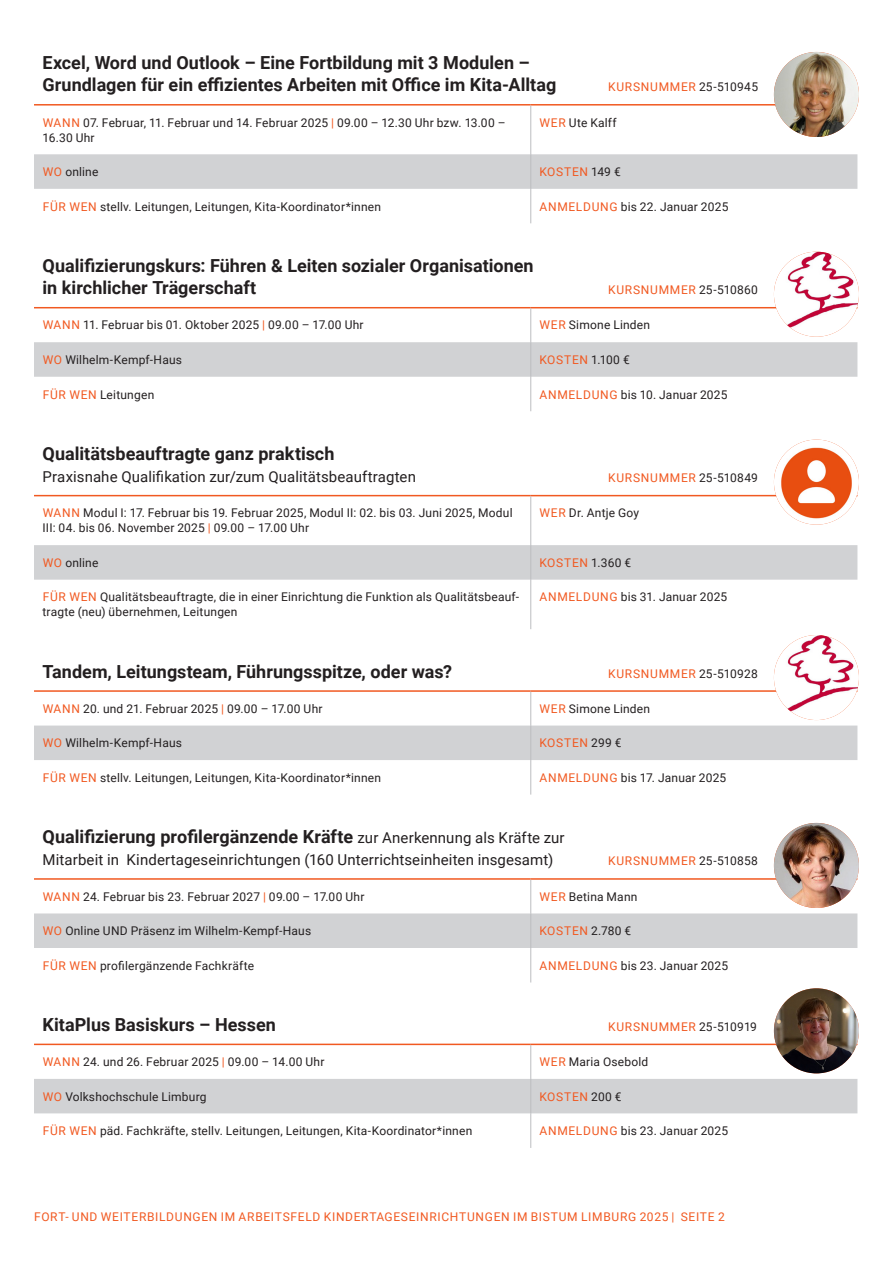
<style>
.page{position:relative;width:893px;height:1263px;background:#fff}
.page>*{position:absolute;margin:0;border:0;box-sizing:border-box;transform-origin:0 0}
.Kurstitel{font:700 18px "Roboto";color:#231f20}
.Kurstitel-2{font:15px "Roboto";letter-spacing:.005em;color:#231f20}
.Daten{font:12px/15px "Roboto";letter-spacing:.015em;color:#231f20}
.Kurstitel-3{font:12px "Roboto";letter-spacing:.055em;color:#f15921}
.Daten-2{font:12px "Roboto";letter-spacing:.055em;color:#f15921}
.s1{color:#231f20}
.s2{color:#f15921}
.s3{font-weight:400;font-size:15px}
</style>
<div class="page">
<div style="left:34px;top:154px;width:823px;height:35px;background:#d1d2d4"></div>
<hr style="left:34px;top:104px;width:497px;height:2px;background:#f15921">
<hr style="left:531px;top:104px;width:326px;height:2px;background:#f15921">
<hr style="left:530px;top:106px;width:1px;height:48px;background:#bcbdc0">
<hr style="left:530px;top:154px;width:1px;height:35px;background:#bcbdc0">
<hr style="left:530px;top:189px;width:1px;height:34px;background:#bcbdc0">
<svg style="left:34px;top:308px;width:823px;height:103px"></svg>
<div style="left:34px;top:342px;width:823px;height:35px;background:#d1d2d4"></div>
<hr style="left:34px;top:307px;width:497px;height:1px;background:#f15921">
<hr style="left:531px;top:307px;width:326px;height:1px;background:#f15921">
<hr style="left:530px;top:308px;width:1px;height:34px;background:#bcbdc0">
<hr style="left:530px;top:342px;width:1px;height:35px;background:#bcbdc0">
<hr style="left:530px;top:377px;width:1px;height:34px;background:#bcbdc0">
<svg style="left:34px;top:496px;width:823px;height:133px"></svg>
<div style="left:34px;top:545px;width:823px;height:35px;background:#d1d2d4"></div>
<hr style="left:34px;top:495px;width:497px;height:1px;background:#f15921">
<hr style="left:531px;top:495px;width:326px;height:1px;background:#f15921">
<hr style="left:530px;top:496px;width:1px;height:49px;background:#bcbdc0">
<hr style="left:530px;top:545px;width:1px;height:35px;background:#bcbdc0">
<hr style="left:530px;top:580px;width:1px;height:49px;background:#bcbdc0">
<div style="left:34px;top:725px;width:823px;height:35px;background:#d1d2d4"></div>
<hr style="left:34px;top:690px;width:497px;height:2px;background:#f15921">
<hr style="left:531px;top:690px;width:326px;height:2px;background:#f15921">
<hr style="left:530px;top:692px;width:1px;height:33px;background:#bcbdc0">
<hr style="left:530px;top:725px;width:1px;height:35px;background:#bcbdc0">
<hr style="left:530px;top:760px;width:1px;height:34px;background:#bcbdc0">
<div style="left:34px;top:913px;width:823px;height:35px;background:#d1d2d4"></div>
<hr style="left:34px;top:878px;width:497px;height:2px;background:#f15921">
<hr style="left:531px;top:878px;width:326px;height:2px;background:#f15921">
<hr style="left:530px;top:880px;width:1px;height:33px;background:#bcbdc0">
<hr style="left:530px;top:913px;width:1px;height:35px;background:#bcbdc0">
<hr style="left:530px;top:948px;width:1px;height:34px;background:#bcbdc0">
<svg style="left:34px;top:1045px;width:823px;height:103px"></svg>
<div style="left:34px;top:1079px;width:823px;height:34px;background:#d1d2d4"></div>
<hr style="left:34px;top:1043px;width:497px;height:2px;background:#f15921">
<hr style="left:531px;top:1043px;width:326px;height:2px;background:#f15921">
<hr style="left:530px;top:1045px;width:1px;height:34px;background:#bcbdc0">
<hr style="left:530px;top:1079px;width:1px;height:34px;background:#bcbdc0">
<hr style="left:530px;top:1113px;width:1px;height:35px;background:#bcbdc0">
<img style="left:774px;top:52px;width:85px;height:85px;border-radius:43px">
<img style="left:774px;top:252px;width:85px;height:85px;border-radius:43px">
<img style="left:774px;top:440px;width:85px;height:85px;border-radius:43px">
<img style="left:774px;top:635px;width:85px;height:85px;border-radius:43px">
<img style="left:774px;top:823px;width:85px;height:85px;border-radius:43px">
<img style="left:774px;top:988px;width:85px;height:85px;border-radius:43px">
<p class="Kurstitel" style="left:43px;top:50px;width:489px">Excel, Word und Outlook – Eine Fortbildung mit 3 Modulen –</p>
<p class="Kurstitel" style="left:43px;top:72px;width:515px">Grundlagen für ein effizientes Arbeiten mit Office im Kita-Alltag</p>
<p class="Kurstitel-3" style="left:608px;top:79px;width:152px">KURSNUMMER <span class="s1">25-510945</span></p>
<p class="Daten" style="left:43px;top:114px;width:465px"><span class="s2">WANN</span> 07. Februar, 11. Februar und 14. Februar 2025 <span class="s2">|</span> 09.00 – 12.30 Uhr bzw. 13.00 –<br>16.30 Uhr</p>
<p class="Daten" style="left:539px;top:114px;width:78px"><span class="s2">WER</span> Ute Kalff</p>
<p class="Daten" style="left:43px;top:164px;width:57px"><span class="s2">WO</span> online</p>
<p class="Daten-2" style="left:539px;top:163px;width:83px">KOSTEN <span class="s1">149 €</span></p>
<p class="Daten" style="left:43px;top:198px;width:340px"><span class="s2">FÜR WEN</span> stellv. Leitungen, Leitungen, Kita-Koordinator*innen</p>
<p class="Daten" style="left:539px;top:198px;width:190px"><span class="s2">ANMELDUNG</span> bis 22. Januar 2025</p>
<p class="Kurstitel" style="left:43px;top:253px;width:493px">Qualifizierungskurs: Führen &amp; Leiten sozialer Organisationen</p>
<p class="Kurstitel" style="left:43px;top:275px;width:215px">in kirchlicher Trägerschaft</p>
<p class="Kurstitel-3" style="left:608px;top:281px;width:151px">KURSNUMMER <span class="s1">25-510860</span></p>
<p class="Daten" style="left:43px;top:317px;width:322px"><span class="s2">WANN</span> 11. Februar bis 01. Oktober 2025 <span class="s2">|</span> 09.00 – 17.00 Uhr</p>
<p class="Daten" style="left:539px;top:317px;width:112px"><span class="s2">WER</span> Simone Linden</p>
<p class="Daten" style="left:43px;top:352px;width:141px"><span class="s2">WO</span> Wilhelm-Kempf-Haus</p>
<p class="Daten-2" style="left:539px;top:351px;width:92px">KOSTEN <span class="s1">1.100 €</span></p>
<p class="Daten" style="left:43px;top:386px;width:113px"><span class="s2">FÜR WEN</span> Leitungen</p>
<p class="Daten" style="left:539px;top:386px;width:190px"><span class="s2">ANMELDUNG</span> bis 10. Januar 2025</p>
<p class="Kurstitel" style="left:43px;top:441px;width:293px">Qualitätsbeauftragte ganz praktisch</p>
<p class="Kurstitel-2" style="left:43px;top:466px;width:375px">Praxisnahe Qualifikation zur/zum Qualitätsbeauftragten</p>
<p class="Kurstitel-3" style="left:608px;top:469px;width:151px">KURSNUMMER <span class="s1">25-510849</span></p>
<p class="Daten" style="left:43px;top:505px;width:472px"><span class="s2">WANN</span> Modul I: 17. Februar bis 19. Februar 2025, Modul II: 02. bis 03. Juni 2025, Modul<br>III: 04. bis 06. November 2025 <span class="s2">|</span> 09.00 – 17.00 Uhr</p>
<p class="Daten" style="left:539px;top:505px;width:101px"><span class="s2">WER</span> Dr. Antje Goy</p>
<p class="Daten" style="left:43px;top:555px;width:57px"><span class="s2">WO</span> online</p>
<p class="Daten-2" style="left:539px;top:554px;width:93px">KOSTEN <span class="s1">1.360 €</span></p>
<p class="Daten" style="left:43px;top:589px;width:478px"><span class="s2">FÜR WEN</span> Qualitätsbeauftragte, die in einer Einrichtung die Funktion als Qualitätsbeauf&shy;tragte (neu) übernehmen, Leitungen</p>
<p class="Daten" style="left:539px;top:589px;width:189px"><span class="s2">ANMELDUNG</span> bis 31. Januar 2025</p>
<p class="Kurstitel" style="left:43px;top:658px;width:411px">Tandem, Leitungsteam, Führungsspitze, oder was?</p>
<p class="Kurstitel-3" style="left:608px;top:665px;width:151px">KURSNUMMER <span class="s1">25-510928</span></p>
<p class="Daten" style="left:43px;top:701px;width:281px"><span class="s2">WANN</span> 20. und 21. Februar 2025 <span class="s2">|</span> 09.00 – 17.00 Uhr</p>
<p class="Daten" style="left:539px;top:701px;width:112px"><span class="s2">WER</span> Simone Linden</p>
<p class="Daten" style="left:43px;top:735px;width:141px"><span class="s2">WO</span> Wilhelm-Kempf-Haus</p>
<p class="Daten-2" style="left:539px;top:735px;width:84px">KOSTEN <span class="s1">299 €</span></p>
<p class="Daten" style="left:43px;top:770px;width:340px"><span class="s2">FÜR WEN</span> stellv. Leitungen, Leitungen, Kita-Koordinator*innen</p>
<p class="Daten" style="left:539px;top:770px;width:188px"><span class="s2">ANMELDUNG</span> bis 17. Januar 2025</p>
<p class="Kurstitel" style="left:43px;top:824px;width:524px">Qualifizierung profilergänzende Kräfte <span class="s3">zur Anerkennung als Kräfte zur</span></p>
<p class="Kurstitel-2" style="left:43px;top:850px;width:512px">Mitarbeit in Kindertageseinrichtungen (160 Unterrichtseinheiten insgesamt)</p>
<p class="Kurstitel-3" style="left:608px;top:853px;width:151px">KURSNUMMER <span class="s1">25-510858</span></p>
<p class="Daten" style="left:43px;top:888px;width:323px"><span class="s2">WANN</span> 24. Februar bis 23. Februar 2027 <span class="s2">|</span> 09.00 – 17.00 Uhr</p>
<p class="Daten" style="left:539px;top:888px;width:99px"><span class="s2">WER</span> Betina Mann</p>
<p class="Daten" style="left:43px;top:923px;width:270px"><span class="s2">WO</span> Online UND Präsenz im Wilhelm-Kempf-Haus</p>
<p class="Daten-2" style="left:539px;top:922px;width:93px">KOSTEN <span class="s1">2.780 €</span></p>
<p class="Daten" style="left:43px;top:957px;width:213px"><span class="s2">FÜR WEN</span> profilergänzende Fachkräfte</p>
<p class="Daten" style="left:539px;top:957px;width:190px"><span class="s2">ANMELDUNG</span> bis 23. Januar 2025</p>
<p class="Kurstitel" style="left:43px;top:1012px;width:235px">KitaPlus Basiskurs – Hessen</p>
<p class="Kurstitel-3" style="left:608px;top:1018px;width:150px">KURSNUMMER <span class="s1">25-510919</span></p>
<p class="Daten" style="left:43px;top:1054px;width:283px"><span class="s2">WANN</span> 24. und 26. Februar 2025 <span class="s2">|</span> 09.00 – 14.00 Uhr</p>
<p class="Daten" style="left:539px;top:1054px;width:110px"><span class="s2">WER</span> Maria Osebold</p>
<p class="Daten" style="left:43px;top:1088px;width:165px"><span class="s2">WO</span> Volkshochschule Limburg</p>
<p class="Daten-2" style="left:539px;top:1088px;width:84px">KOSTEN <span class="s1">200 €</span></p>
<p class="Daten" style="left:43px;top:1123px;width:431px"><span class="s2">FÜR WEN</span> päd. Fachkräfte, stellv. Leitungen, Leitungen, Kita-Koordinator*innen</p>
<p class="Daten" style="left:539px;top:1123px;width:190px"><span class="s2">ANMELDUNG</span> bis 23. Januar 2025</p>
<p class="Kurstitel-3" style="left:34px;top:1208px;width:692px">FORT- UND WEITERBILDUNGEN IM ARBEITSFELD KINDERTAGESEINRICHTUNGEN IM BISTUM LIMBURG 2025 | SEITE 2</p>
</div>
